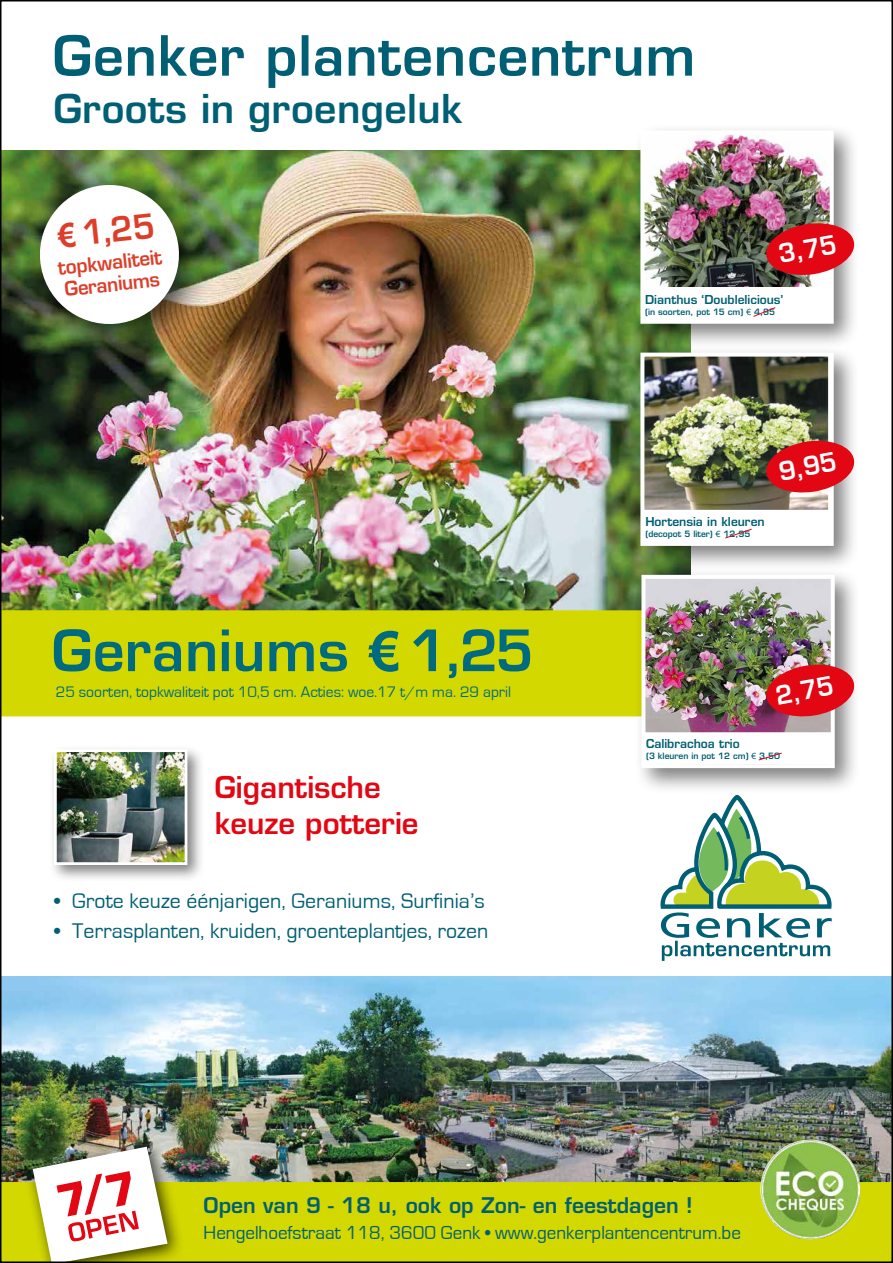
<style>
.page{position:relative;width:893px;height:1263px;background:#fff}
.page>*{position:absolute;margin:0;border:0;box-sizing:border-box;transform-origin:0 0}
.t1{font:600 55.5px "Eurostile";letter-spacing:.01em;color:#006b7f}
.t2{font:600 38.85px "Eurostile";letter-spacing:.01em;color:#005f74}
.t3{font:600 33.15px "Eurostile";color:#dd3e2a;scale:.96 1}
.t4{font:600 29.25px/35.7px "Eurostile";color:#e30613}
.t5{font:600 25.05px "Eurostile";color:#fff}
.t6{font:21.9px "Eurostile";color:#005f74}
.t7{font:600 21px "Eurostile";color:#005f74}
.t8{font:19.5px "Eurostile";color:#005f74}
.t9{font:600 19.35px/21.8px "Eurostile";color:#dd3e2a}
.t10{font:15.75px "Eurostile";color:#006b7f}
.t11{font:600 12px "Eurostile";color:#005f74}
.t12{font:600 8.55px "Eurostile";color:#005f74}
.s1{font-family:"Arial";font-weight:700}
.s2{font-family:"Arial";font-weight:400}
</style>
<div class="page">
<img style="left:3px;top:976px;width:887px;height:206px">
<div style="left:0;top:1182px;width:893px;height:81px;background:#d3d800"></div>
<div style="left:24px;top:1137px;width:161px;height:126px;background:#000;opacity:.75"></div>
<svg style="left:55px;top:34px;width:637px;height:54px"></svg>
<svg style="left:33px;top:1146px;width:135px;height:114px"></svg>
<svg style="left:660px;top:795px;width:172px;height:166px"></svg>
<img style="left:761px;top:1140px;width:98px;height:98px">
<img style="left:3px;top:150px;width:631px;height:460px">
<div style="left:0;top:610px;width:691px;height:106px;background:#d3d800"></div>
<div style="left:22px;top:167px;width:194px;height:194px;background:#000;opacity:.75"></div>
<svg style="left:37px;top:182px;width:145px;height:145px"></svg>
<div style="left:633px;top:123px;width:227px;height:227px;background:#000;opacity:.5"></div>
<div style="left:640px;top:130px;width:194px;height:194px;border:4px solid #fff"></div>
<div style="left:633px;top:345px;width:227px;height:227px;background:#000;opacity:.5"></div>
<img style="left:645px;top:358px;width:183px;height:152px">
<div style="left:640px;top:353px;width:194px;height:193px;border:4px solid #fff"></div>
<div style="left:643px;top:510px;width:189px;height:33px;background:#fff"></div>
<div style="left:634px;top:567px;width:227px;height:227px;background:#000;opacity:.5"></div>
<img style="left:646px;top:580px;width:184px;height:150px">
<div style="left:641px;top:575px;width:194px;height:193px;border:4px solid #fff"></div>
<svg style="left:764px;top:438px;width:92px;height:57px;background:#cf3d3f"></svg>
<img style="left:764px;top:662px;width:92px;height:57px">
<img style="left:642px;top:132px;width:214px;height:190px">
<svg style="left:725px;top:528px;width:27px;height:11px"></svg>
<svg style="left:643px;top:730px;width:190px;height:36px"></svg>
<div style="left:49px;top:744px;width:157px;height:139px;background:#000;opacity:.5"></div>
<img style="left:58px;top:753px;width:125px;height:108px">
<div style="left:54px;top:749px;width:133px;height:116px;border:3px solid #fff"></div>
<h2 class="t2" style="left:54px;top:84px;width:410px">Groots in groengeluk</h2>
<h3 class="t3" style="left:56px;top:215px;width:103px;rotate:-6deg"><span class="s1">€</span> 1,25</h3>
<p class="t9" style="left:57px;top:257px;width:106px;rotate:-6deg">topkwaliteit<br>Geraniums</p>
<h1 class="t1" style="left:52px;top:616px;width:483px">Geraniums <span class="s1">€</span> 1,25</h1>
<p class="t10" style="left:56px;top:683px;width:457px">25 soorten, topkwaliteit pot 10,5 cm. Acties: woe.17 t/m ma. 29 april</p>
<h3 class="t4" style="left:215px;top:770px;width:205px">Gigantische keuze potterie</h3>
<p class="t6" style="left:54px;top:889px;width:432px">• Grote keuze éénjarigen, Geraniums, Surfinia’s</p>
<p class="t6" style="left:54px;top:919px;width:436px">• Terrasplanten, kruiden, groenteplantjes, rozen</p>
<p class="t5" style="left:776px;top:239px;width:60px;rotate:-10deg">3,75</p>
<p class="t11" style="left:645px;top:292px;width:140px">Dianthus ‘Doublelicious’</p>
<p class="t12" style="left:645px;top:306px;width:131px">(in soorten, pot 15 cm) <span class="s2">€</span> 4,95</p>
<p class="t5" style="left:776px;top:456px;width:60px;rotate:-10deg">9,95</p>
<p class="t11" style="left:645px;top:514px;width:121px">Hortensia in kleuren</p>
<p class="t12" style="left:645px;top:528px;width:107px">(decopot 5 liter) <span class="s2">€</span> 12,95</p>
<p class="t5" style="left:773px;top:680px;width:60px;rotate:-10deg">2,75</p>
<p class="t11" style="left:646px;top:736px;width:95px">Calibrachoa trio</p>
<p class="t12" style="left:646px;top:750px;width:136px">(3 kleuren in pot 12 cm) <span class="s2">€</span> 3,50</p>
<p class="t7" style="left:204px;top:1192px;width:491px">Open van 9 - 18 u, ook op Zon- en feestdagen !</p>
<p class="t8" style="left:204px;top:1222px;width:539px">Hengelhoefstraat 118, 3600 Genk • www.genkerplantencentrum.be</p>
</div>
